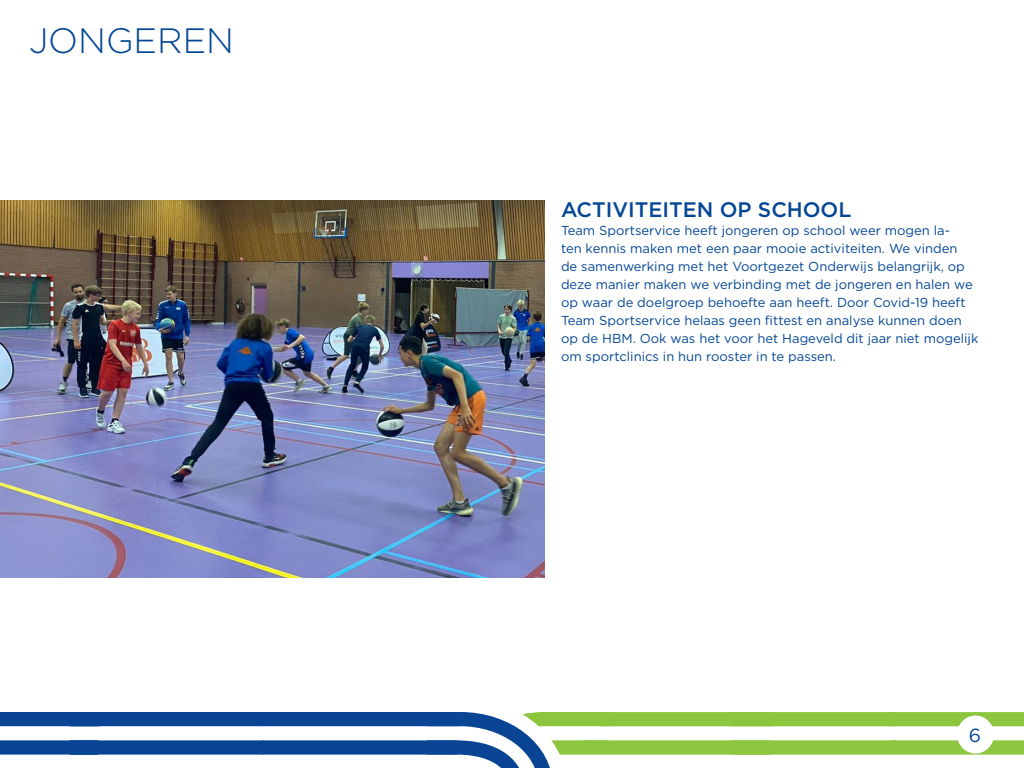
<style>
.page{position:relative;width:1024px;height:768px;background:#fff}
.page>*{position:absolute;margin:0;border:0;box-sizing:border-box;transform-origin:0 0}
.kop_blauw{font:300 35.2px "Gotham";color:#034694}
.Hoogtepunt_titel{font:500 21px "Gotham";color:#034694}
.t1{font:19px "Gotham";color:#034694}
.introotje{font:13px/18px "Gotham";color:#034694}
</style>
<div class="page">
<div style="left:0;top:740px;width:97px;height:15px;background:#094594"></div>
<div style="left:0;top:712px;width:101px;height:14px;background:#094594"></div>
<svg style="left:70px;top:726px;width:28px;height:1px"></svg>
<div style="left:70px;top:740px;width:194px;height:15px;background:#094594"></div>
<div style="left:70px;top:712px;width:194px;height:14px;background:#094594"></div>
<svg style="left:427px;top:712px;width:597px;height:56px"></svg>
<div style="left:264px;top:740px;width:193px;height:15px;background:#094594"></div>
<div style="left:264px;top:712px;width:196px;height:14px;background:#094594"></div>
<div style="left:957px;top:716px;width:37px;height:38px;background:#fff;border-radius:50%"></div>
<img style="left:0;top:200px;width:545px;height:378px">
<p class="kop_blauw" style="left:29px;top:18px;width:207px">JONGEREN</p>
<p class="Hoogtepunt_titel" style="left:561px;top:196px;width:292px">ACTIVITEITEN OP SCHOOL</p>
<p class="introotje" style="left:561px;top:221px;width:419px">Team Sportservice heeft jongeren op school weer mogen la-<br>ten kennis maken met een paar mooie activiteiten. We vinden<br>de samenwerking met het Voortgezet Onderwijs belangrijk, op deze manier maken we verbinding met de jongeren en halen we op waar de doelgroep behoefte aan heeft. Door Covid-19 heeft Team Sportservice helaas geen fittest en analyse kunnen doen op de HBM. Ook was het voor het Hageveld dit jaar niet mogelijk om sportclinics in hun rooster in te passen.</p>
<h3 class="t1" style="left:969px;top:723px;width:14px">6</h3>
</div>
